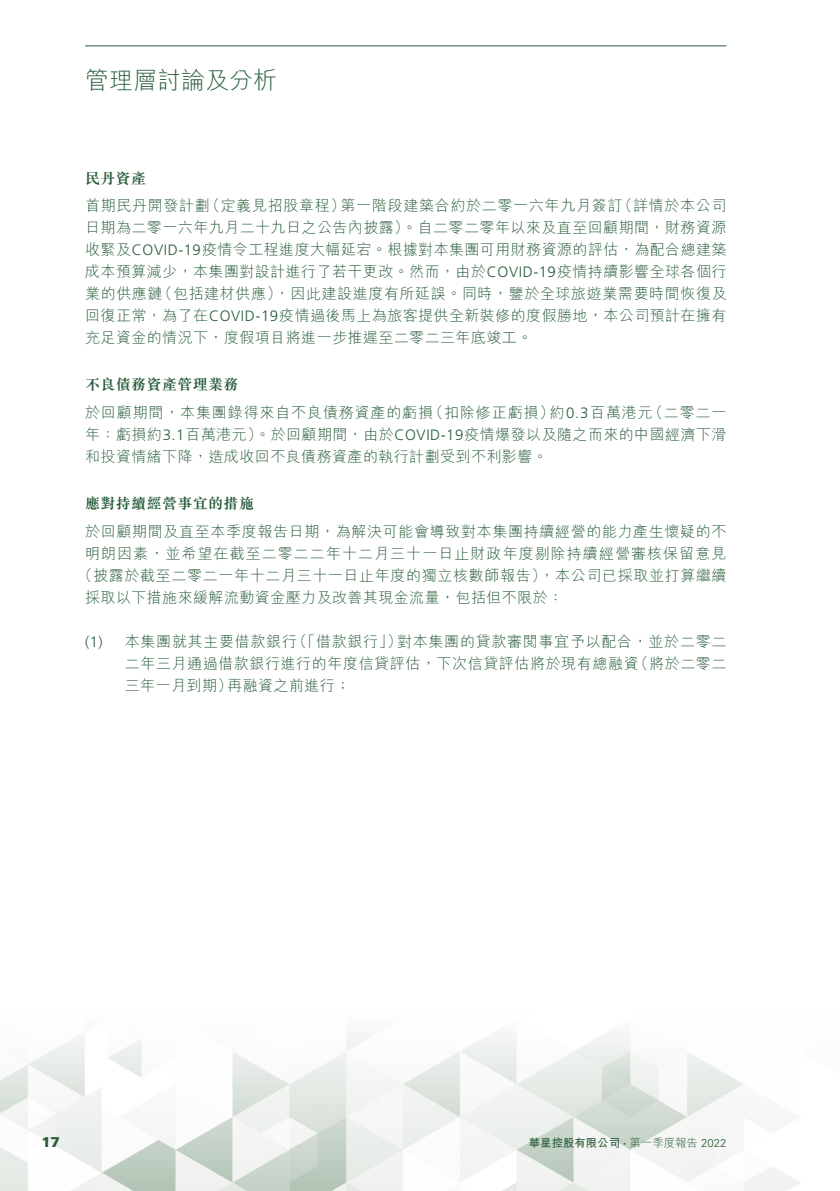
<style>
.page{position:relative;width:840px;height:1191px;background:#fff}
.page>*{position:absolute;margin:0;border:0;box-sizing:border-box;transform-origin:0 0}
.t1{font:300 24px "M Hei HK";color:#275c39}
.t2{font:300 15px/22px "M Hei HK";letter-spacing:.04em;color:#275c39}
.t3{font:300 15px "M Hei HK";letter-spacing:.07em;color:#275c39}
.t4{font:700 15px "M Sung HK";letter-spacing:.025em;color:#275c39}
.t5{font:300 15px "Frutiger LT Std";color:#275c39}
.t6{font:900 14.2px "Univers LT Std";color:#275c39}
.t7{font:700 11.4px "M Hei HK";color:#275c39}
.s1{font-family:"Frutiger LT Std"}
.s2{font-family:"Univers LT Std"}
.s3{font-weight:300}
.s4{font-family:"Univers LT Std";font-weight:300}
</style>
<div class="page">
<img style="left:0;top:1033px;width:800px;height:158px">
<hr style="left:85px;top:45px;width:641px;height:1px;background:#275c39">
<h1 class="t1" style="left:85px;top:68px;width:193px">管理層討論及分析</h1>
<p class="t4" style="left:85px;top:167px;width:63px">民丹資產</p>
<p class="t2" style="left:85px;top:194px;width:126px">首期民丹開發計劃</p>
<p class="t2" style="left:85px;top:216px;width:642px">日期為二零一六年九月二十九日之公告內披露）。自二零二零年以來及直至回顧期間，財務資源</p>
<p class="t2" style="left:85px;top:238px;width:642px">收緊及<span class="s1">COVID-19</span>疫情令工程進度大幅延宕。根據對本集團可用財務資源的評估，為配合總建築</p>
<p class="t2" style="left:85px;top:260px;width:642px">成本預算減少，本集團對設計進行了若干更改。然而，由於<span class="s1">COVID-19</span>疫情持續影響全球各個行</p>
<p class="t2" style="left:157px;top:282px;width:570px">（包括建材供應，）因此建設進度有所延誤。同時，鑒於全球旅遊業需要時間恢復及</p>
<p class="t2" style="left:205px;top:194px;width:142px">（定義見招股章程）</p>
<p class="t2" style="left:617px;top:194px;width:111px">（詳情於本公司</p>
<p class="t2" style="left:340px;top:194px;width:283px">第一階段建築合約於二零一六年九月簽訂</p>
<p class="t2" style="left:85px;top:282px;width:642px">業的供應鏈<br>回復正常，為了在<span class="s1">COVID-19</span>疫情過後馬上為旅客提供全新裝修的度假勝地，本公司預計在擁有充足資金的情況下，度假項目將進一步推遲至二零二三年底竣工。</p>
<p class="t4" style="left:85px;top:374px;width:155px">不良債務資產管理業務</p>
<p class="t2" style="left:647px;top:401px;width:80px">（二零二一</p>
<p class="t2" style="left:428px;top:401px;width:127px">（扣除修正虧損）</p>
<p class="t2" style="left:85px;top:401px;width:642px">於回顧期間，本集團錄得來自不良債務資產的虧損<br>年：虧損約<span class="s1">3.1</span>百萬港元）。於回顧期間，由於<span class="s1">COVID-19</span>疫情爆發以及隨之而來的中國經濟下滑和投資情緒下降，造成收回不良債務資產的執行計劃受到不利影響。</p>
<p class="t4" style="left:85px;top:493px;width:170px">應對持續經營事宜的措施</p>
<p class="t2" style="left:85px;top:520px;width:642px">於回顧期間及直至本季度報告日期，為解決可能會導致對本集團持續經營的能力產生懷疑的不</p>
<p class="t3" style="left:85px;top:545px;width:642px">明朗因素，並希望在截至二零二二年十二月三十一日止財政年度剔除持續經營審核保留意見</p>
<p class="t2" style="left:78px;top:564px;width:650px">（披露於截至二零二一年十二月三十一日止年度的獨立核數師報告，）本公司已採取並打算繼續</p>
<p class="t2" style="left:85px;top:586px;width:479px">採取以下措施來緩解流動資金壓力及改善其現金流量，包括但不限於：</p>
<p class="t2" style="left:397px;top:630px;width:330px">對本集團的貸款審閱事宜予以配合，並於二零二</p>
<p class="t2" style="left:549px;top:401px;width:105px">約<span class="s1">0.3</span>百萬港元</p>
<p class="t2" style="left:292px;top:630px;width:111px">（「借款銀行」）</p>
<p class="t2" style="left:125px;top:630px;width:173px">本集團就其主要借款銀行</p>
<p class="t5" style="left:85px;top:633px;width:19px">1( )</p>
<p class="t2" style="left:227px;top:652px;width:412px;text-indent:-102px">二年三月通過借款銀行進行的年度信貸評估，下次信貸評估將於現有總融資再融資之前進行;</p>
<p class="t2" style="left:633px;top:652px;width:94px">（將於二零二</p>
<p class="t2" style="left:125px;top:674px;width:109px">三年一月到期）</p>
<p class="t6" style="left:42px;top:1133px;width:20px">17</p>
<p class="t7" style="left:528px;top:1134px;width:199px">華星控股有限公司 <span class="s2">·</span> <span class="s3">第一季度報告</span> <span class="s4">2022</span></p>
</div>
